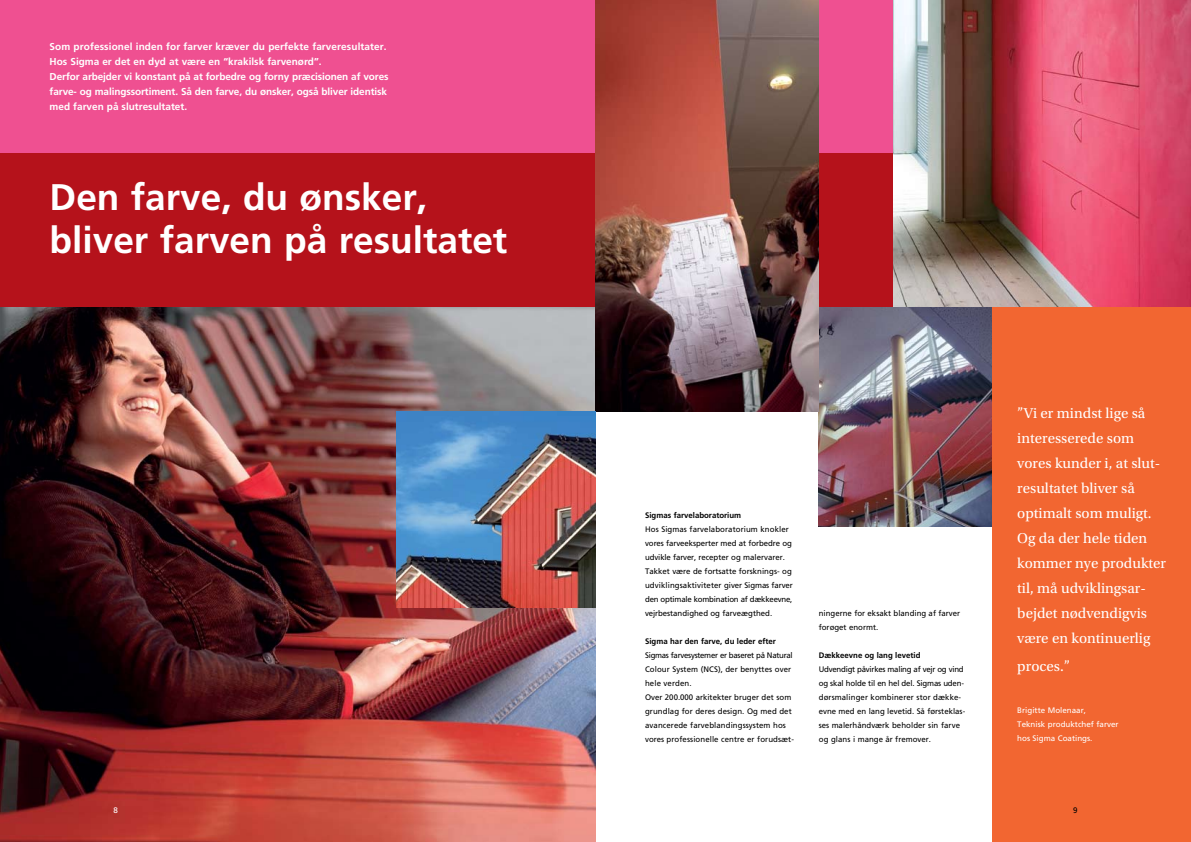
<style>
.page{position:relative;width:1191px;height:842px;background:#fff}
.page>*{position:absolute;margin:0;border:0;box-sizing:border-box;transform-origin:0 0}
.t1{font:700 37px/43.1px "Frutiger LT Std";color:#fff}
.t2{font:15px/25px "Utopia Std";color:#fff}
.t3{font:700 10px/15px "Frutiger LT Std";color:#fff}
.t4{font:8px/14px "Frutiger LT Std";color:#000}
.t5{font:700 8px "Frutiger LT Std";color:#000}
.t6{font:8px/14.4px "Frutiger LT Std";color:#fff}
</style>
<div class="page">
<div style="left:0;top:0;width:893px;height:153px;background:#ef5091"></div>
<img style="left:0;top:306px;width:595px;height:536px">
<img style="left:819px;top:306px;width:173px;height:220px">
<div style="left:0;top:153px;width:893px;height:153px;background:#b5121b"></div>
<div style="left:992px;top:306px;width:199px;height:536px;background:#f26631"></div>
<img style="left:893px;top:0;width:298px;height:306px">
<img style="left:595px;top:0;width:224px;height:411px">
<img style="left:397px;top:411px;width:198px;height:196px">
<p class="t3" style="left:50px;top:39px;width:340px">Som professionel inden for farver kræver du perfekte farveresultater.<br>Hos Sigma er det en dyd at være en “krakilsk farvenørd”.<br>Derfor arbejder vi konstant på at forbedre og forny præcisionen af vores farve- og malingssortiment. Så den farve, du ønsker, også bliver identisk med farven på slutresultatet.</p>
<h1 class="t1" style="left:50px;top:176px;width:459px">Den farve, du ønsker, bliver farven på resultatet</h1>
<p class="t5" style="left:645px;top:511px;width:98px">Sigmas farvelaboratorium</p>
<p class="t4" style="left:645px;top:522px;width:149px">Hos Sigmas farvelaboratorium knokler vores farveeksperter med at forbedre og udvikle farver, recepter og malervarer.<br>Takket være de fortsatte forsknings- og udviklingsaktiviteter giver Sigmas farver den optimale kombination af dækkeevne, vejrbestandighed og farveægthed.</p>
<p class="t5" style="left:645px;top:637px;width:132px">Sigma har den farve, du leder efter</p>
<p class="t4" style="left:645px;top:648px;width:150px">Sigmas farvesystemer er baseret på Natural Colour System (NCS), der benyttes over hele verden.<br>Over 200.000 arkitekter bruger det som grundlag for deres design. Og med det avancerede farveblandingssystem hos vores professionelle centre er forudsæt-</p>
<p class="t4" style="left:819px;top:606px;width:143px">ningerne for eksakt blanding af farver forøget enormt.</p>
<p class="t5" style="left:819px;top:650px;width:103px">Dækkeevne og lang levetid</p>
<p class="t4" style="left:819px;top:662px;width:148px">Udvendigt påvirkes maling af vejr og vind og skal holde til en hel del. Sigmas uden&shy;dørsmalinger kombinerer stor dække&shy;evne med en lang levetid. Så førsteklas&shy;ses malerhåndværk beholder sin farve og glans i mange år fremover.</p>
<h2 class="t2" style="left:1017px;top:400px;width:150px">”Vi er mindst lige så interesserede som vores kunder i, at slut&shy;resultatet bliver så optimalt som muligt.<br>Og da der hele tiden kommer nye produkter til, må udviklingsar&shy;bejdet nødvendigvis være en kontinuerlig</h2>
<h2 class="t2" style="left:1017px;top:654px;width:54px">proces.”</h2>
<p class="t6" style="left:1017px;top:703px;width:103px">Brigitte Molenaar,<br>Teknisk produktchef farver hos Sigma Coatings.</p>
<p class="t6" style="left:113px;top:803px;width:6px">8</p>
<p class="t4" style="left:1073px;top:803px;width:6px">9</p>
</div>
